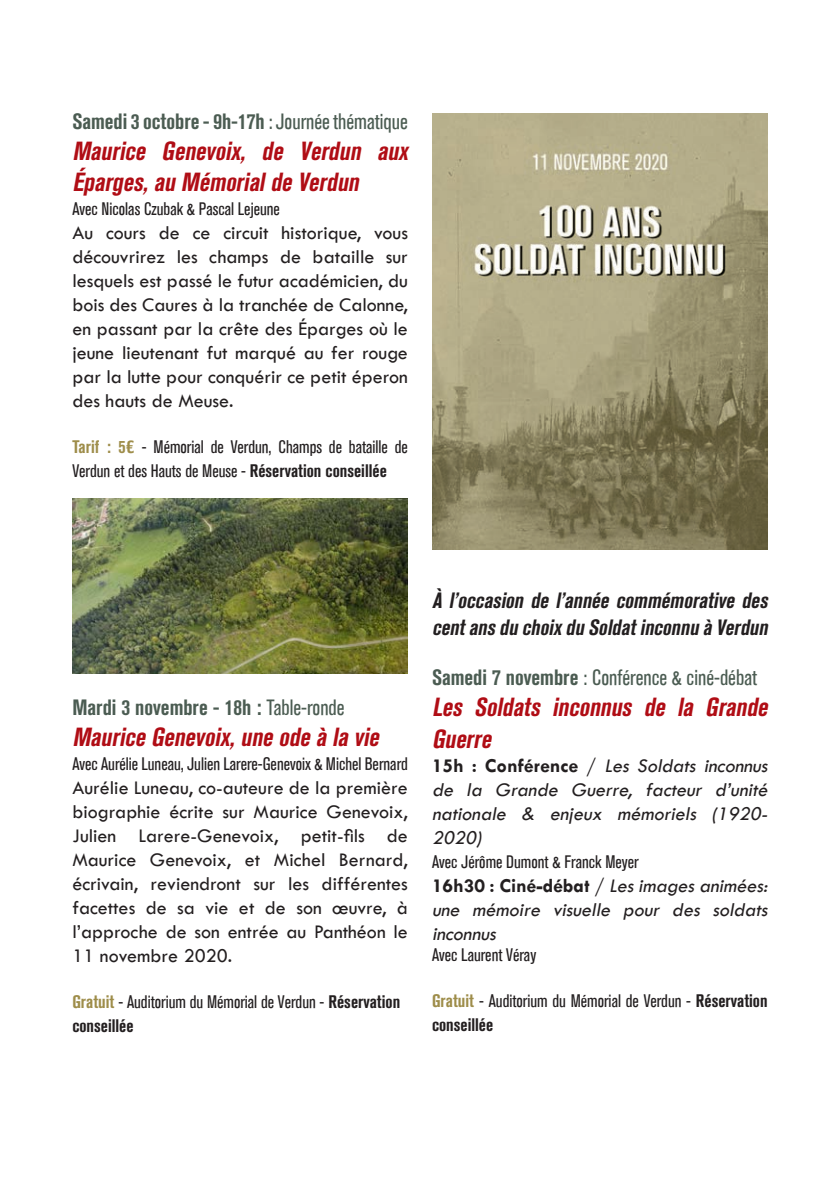
<style>
.page{position:relative;width:840px;height:1191px;background:#fff}
.page>*{position:absolute;margin:0;border:0;box-sizing:border-box;transform-origin:0 0}
.t1{font:italic 700 condensed 26px/31.2px "Akzidenz Grotesk BQ";color:#b00d15}
.t2{font:italic 700 condensed 22px/26.4px "Akzidenz Grotesk BQ";color:#231f20}
.t3{font:700 condensed 22px "Akzidenz Grotesk BQ";color:#4b5c52}
.t4{font:condensed 22px "Akzidenz Grotesk BQ";color:#4b5c52}
.t5{font:20px/24px "Tw Cen";color:#231f20;text-align:justify}
.t6{font:italic 20px/24px "Tw Cen";color:#231f20;text-align:justify}
.t7{font:condensed 18px/24px "Akzidenz Grotesk BQ";color:#231f20}
.s1{font-weight:400}
.s2{font-weight:700;color:#9e8d4a}
.s3{font-weight:700}
.s4{font-weight:700;font-style:normal}
.s5{font-style:normal}
</style>
<div class="page">
<img style="left:432px;top:113px;width:335px;height:436px">
<img style="left:72px;top:499px;width:336px;height:175px">
<p class="t3" style="left:72px;top:109px;width:337px">Samedi 3 octobre - 9h-17h <span class="s1">: Journée thématique</span></p>
<p class="t1" style="left:72px;top:135px;width:342px">Maurice Genevoix, de Verdun aux<br>Éparges,au Mémorialde Verdun</p>
<p class="t7" style="left:72px;top:197px;width:209px">Avec Nicolas Czubak &amp; Pascal Lejeune</p>
<p class="t5" style="left:72px;top:221px;width:337px">Au cours de ce circuit historique, vous découvrirez les champs de bataille sur lesquels est passé le futur académicien, du bois des Caures à la tranchée de Calonne, en passant par la crête des Éparges où le jeune lieutenant fut marqué au fer rouge par la lutte pour conquérir ce petit éperon des hauts de Meuse.</p>
<p class="t7" style="left:72px;top:435px;width:337px"><span class="s2">Tarif : 5€</span> - Mémorial de Verdun, Champs de bataille de<br>Verdun et des Hauts de Meuse - <span class="s3">Réservation conseillée</span></p>
<p class="t3" style="left:72px;top:694px;width:274px">Mardi 3 novembre - 18h : <span class="s1">Table-ronde</span></p>
<p class="t1" style="left:72px;top:721px;width:313px">Maurice Genevoix,une ode à la vie</p>
<p class="t7" style="left:72px;top:752px;width:337px">Avec Aurélie Luneau, Julien Larere-Genevoix &amp; Michel Bernard</p>
<p class="t5" style="left:72px;top:775px;width:337px">Aurélie Luneau, co-auteure de la première biographie écrite sur Maurice Genevoix, Julien Larere-Genevoix, petit-fils de Maurice Genevoix, et Michel Bernard, écrivain, reviendront sur les différentes facettes de sa vie et de son œuvre, à l’approche de son entrée au Panthéon le 11 novembre 2020.</p>
<p class="t7" style="left:72px;top:989px;width:329px"><span class="s2">Gratuit</span> - Auditorium du Mémorial de Verdun - <span class="s3">Réservation conseillée</span></p>
<p class="t2" style="left:432px;top:587px;width:341px">À l’occasion de l’année commémorative des centans du choix du Soldatinconnu à Verdun</p>
<p class="t4" style="left:432px;top:665px;width:326px"><span class="s3">Samedi 7 novembre</span> : Conférence &amp; ciné-débat</p>
<p class="t1" style="left:432px;top:691px;width:342px">Les Soldats inconnus de la Grande<br>Guerre</p>
<p class="t6" style="left:432px;top:753px;width:341px"><span class="s4">1 5 h : C o n fé r e n c e</span> <span class="s5">/</span> Les Soldats inconnus de la Grande Guerre, facteur d’unité nationale &amp; enjeux mémoriels (1920- 2020)</p>
<p class="t7" style="left:432px;top:849px;width:208px">Avec Jérôme Dumont &amp; Franck Meyer</p>
<p class="t6" style="left:432px;top:873px;width:341px"><span class="s4">1 6 h 3 0 : C i n é-d é ba t</span> <span class="s5">/</span> Lesimagesanimées: une mémoire visuelle pour des soldats inconnus</p>
<p class="t7" style="left:432px;top:943px;width:106px">Avec Laurent Véray</p>
<p class="t7" style="left:432px;top:989px;width:337px"><span class="s2">Gratuit</span> - Auditorium du Mémorial de Verdun - <span class="s3">Réservation conseillée</span></p>
</div>
